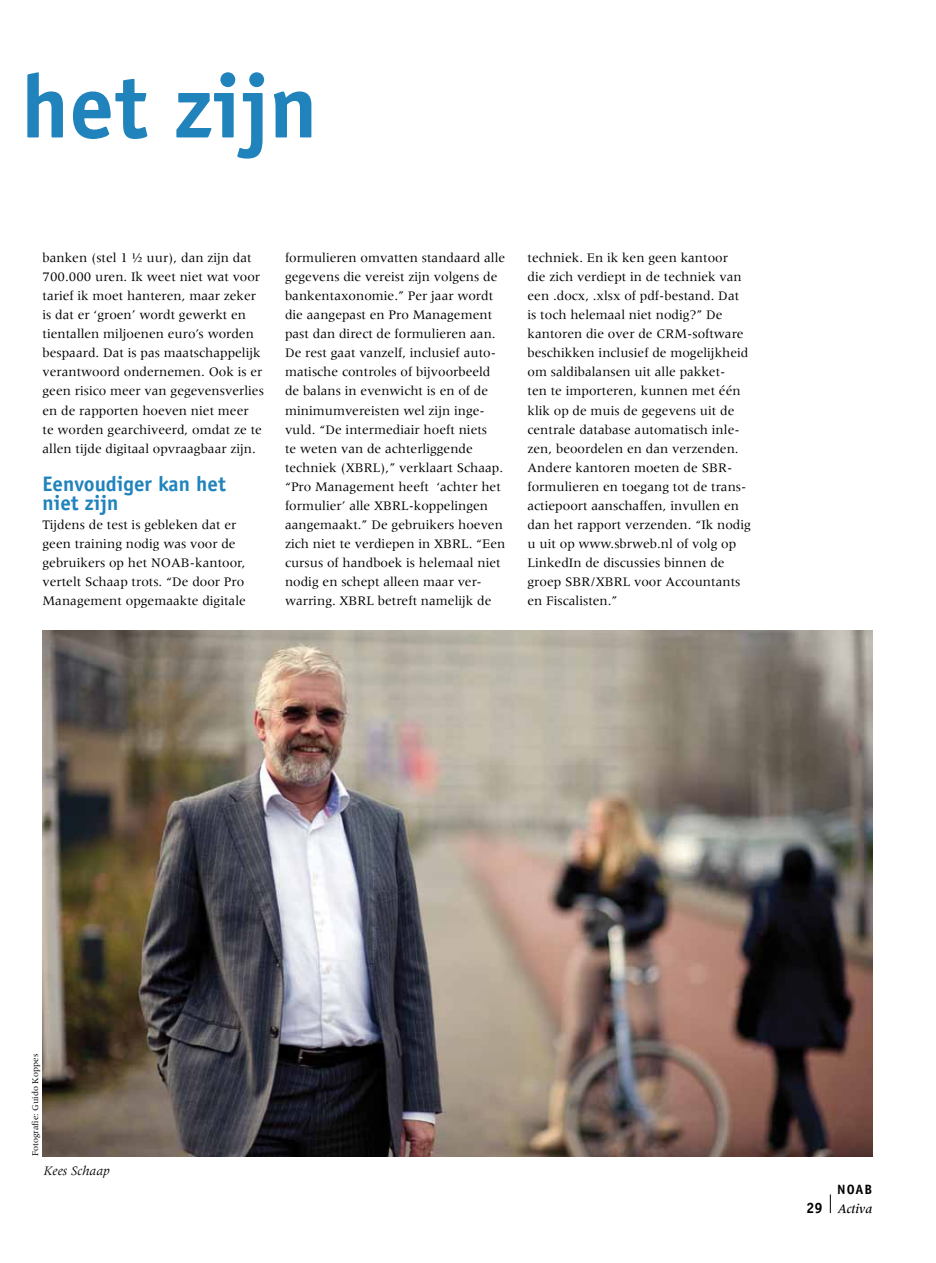
<style>
.page{position:relative;width:936px;height:1263px;background:#fff}
.page>*{position:absolute;margin:0;border:0;box-sizing:border-box;transform-origin:0 0}
.t1{font:700 90px "Officina Sans Std";color:#2083bc}
.t2{font:700 21px/19px "Officina Sans Std";color:#2083bc}
.t3{font:13.5px/19px "Meridien LT Std";color:#000}
.t4{font:italic 13.5px "Meridien LT Std";color:#000}
.t5{font:italic 500 13.5px "Meridien LT Std";letter-spacing:.01em;color:#000}
.t6{font:700 13.5px "Officina Sans Std";color:#000}
.t7{font:9px "Meridien LT Std";color:#000}
.s1{font-family:"Officina Sans Std";font-weight:700;font-style:normal;font-size:15px}
</style>
<div class="page">
<svg style="left:830px;top:1194px;width:1px;height:19px"></svg>
<img style="left:43px;top:631px;width:829px;height:525px">
<h1 class="t1" style="left:21px;top:51px;width:298px">het zijn</h1>
<p class="t3" style="left:43px;top:248px;width:223px">banken (stel 1 ½ uur), dan zijn dat 700.000 uren. Ik weet niet wat voor tarief ik moet hanteren, maar zeker is dat er ‘groen’ wordt gewerkt en tientallen miljoenen euro’s worden bespaard. Dat is pas maatschappelijk verantwoord ondernemen. Ook is er geen risico meer van gegevensverlies en de rapporten hoeven niet meer<br>te worden gearchiveerd, omdat ze te allen tijde digitaal opvraagbaar zijn.</p>
<h2 class="t2" style="left:43px;top:474px;width:185px">Eenvoudiger kan het niet zijn</h2>
<p class="t3" style="left:43px;top:515px;width:205px">Tijdens de test is gebleken dat er geen training nodig was voor de gebruikers op het NOAB-kantoor, vertelt Schaap trots. “De door Pro<br>Management opgemaakte digitale</p>
<p class="t3" style="left:285px;top:248px;width:222px">formulieren omvatten standaard alle gegevens die vereist zijn volgens de bankentaxonomie.” Per jaar wordt die aangepast en Pro Management past dan direct de formulieren aan.<br>De rest gaat vanzelf, inclusief auto&shy;matische controles of bijvoorbeeld de balans in evenwicht is en of de minimumvereisten wel zijn inge&shy;vuld. “De intermediair hoeft niets<br>te weten van de achterliggende techniek (XBRL),” verklaart Schaap. “Pro Management heeft ‘achter het formulier’ alle XBRL-koppelingen aangemaakt.” De gebruikers hoeven zich niet te verdiepen in XBRL. “Een cursus of handboek is helemaal niet nodig en schept alleen maar ver&shy;warring. XBRL betreft namelijk de</p>
<p class="t3" style="left:527px;top:248px;width:225px">techniek. En ik ken geen kantoor<br>die zich verdiept in de techniek van een .docx, .xlsx of pdf-bestand. Dat is toch helemaal niet nodig?” De kantoren die over de CRM-software beschikken inclusief de mogelijkheid om saldibalansen uit alle pakket-<br>ten te importeren, kunnen met één klik op de muis de gegevens uit de centrale database automatisch inle&shy;zen, beoordelen en dan verzenden.<br>Andere kantoren moeten de SBR&shy;formulieren en toegang tot de trans&shy;actiepoort aanschaffen, invullen en dan het rapport verzenden. “Ik nodig u uit op www.sbrweb.nl of volg op LinkedIn de discussies binnen de groep SBR/XBRL voor Accountants en Fiscalisten.”</p>
<p class="t7" style="left:30px;top:1156px;width:104px;rotate:-90deg">Fotografie: Guido Koppes</p>
<p class="t4" style="left:43px;top:1164px;width:68px">Kees Schaap</p>
<p class="t6" style="left:837px;top:1181px;width:36px">NOAB</p>
<p class="t5" style="left:806px;top:1202px;width:68px"><span class="s1">29</span> Activa</p>
</div>
